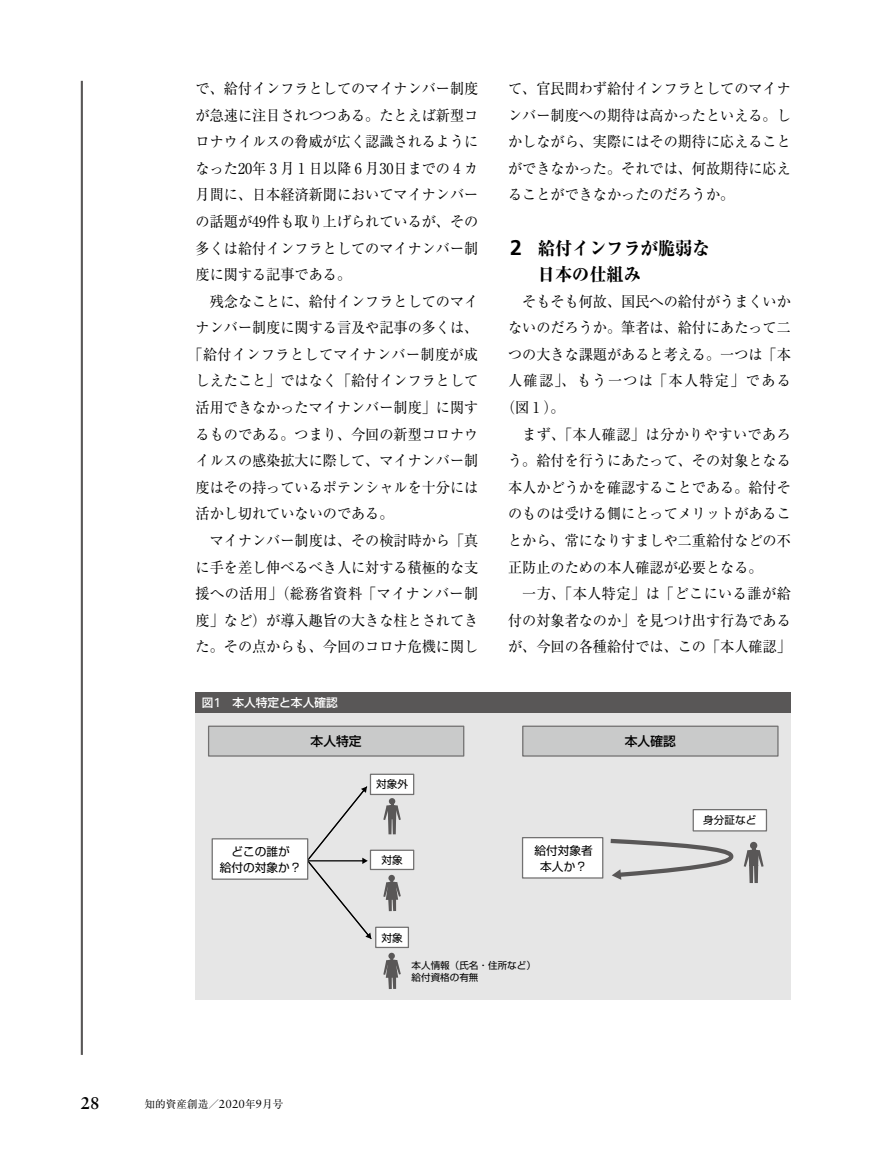
<style>
.page{position:relative;width:893px;height:1157px;background:#fff}
.page>*{position:absolute;margin:0;border:0;box-sizing:border-box;transform-origin:0 0}
.t1{font:800 18px/26.5px "Ryumin Pro";color:#000;scale:.95 1}
.t2{font:700 16.95px "Sabon LT Std";color:#000}
.t3{font:14.85px/26.5px "Ryumin Pro";color:#000;text-align:justify;scale:.95 1}
.t4{font:14.85px "Ryumin Pro";letter-spacing:.03em;color:#000;scale:.95 1}
.t5{font:14.85px "Ryumin Pro";letter-spacing:.025em;color:#000;scale:.95 1}
.t6{font:14.85px "Ryumin Pro";letter-spacing:.095em;color:#000;scale:.95 1}
.t7{font:14.85px "Ryumin Pro";letter-spacing:.035em;color:#000;scale:.95 1}
.t8{font:500 12.75px "Shin Go Pro";color:#000}
.t9{font:11.7px/15.9px "Shin Go Pro";color:#000;text-align:center}
.t10{font:500 11.7px "Shin Go Pro";color:#fff}
.t11{font:10.65px "Ryumin Pro";color:#000}
.t12{font:10.65px "Shin Go Pro";color:#000}
.t13{font:9.6px/11.7px "Shin Go Pro";color:#000}
.s1{font-family:"Frutiger LT Std";font-weight:700;font-size:21.3px}
.s2{font-family:"Univers LT Std";font-weight:400;font-size:12.9px}
.s3{font-family:"Sabon LT Std";font-size:11.7px}
</style>
<div class="page">
<hr style="left:81px;top:81px;width:2px;height:973px;background:#595757">
<div style="left:196px;top:692px;width:595px;height:21px;background:#595757"></div>
<div style="left:196px;top:713px;width:595px;height:286px;background:#e6e6e6"></div>
<div style="left:209px;top:726px;width:255px;height:30px;background:#c9caca"></div>
<div style="left:208px;top:725px;width:256px;height:31px;border:1px solid #727171"></div>
<div style="left:523px;top:837px;width:80px;height:41px;background:#fff"></div>
<div style="left:522px;top:837px;width:81px;height:41px;border:1px solid #727171"></div>
<div style="left:370px;top:850px;width:44px;height:19px;background:#fff"></div>
<div style="left:370px;top:849px;width:44px;height:21px;border:1px solid #727171"></div>
<div style="left:370px;top:774px;width:44px;height:20px;background:#fff"></div>
<div style="left:370px;top:773px;width:44px;height:22px;border:1px solid #727171"></div>
<div style="left:376px;top:927px;width:32px;height:20px;background:#fff"></div>
<div style="left:375px;top:926px;width:34px;height:22px;border:1px solid #727171"></div>
<div style="left:523px;top:726px;width:255px;height:30px;background:#c9caca"></div>
<div style="left:522px;top:725px;width:257px;height:31px;border:1px solid #727171"></div>
<div style="left:693px;top:809px;width:73px;height:22px;background:#fff"></div>
<div style="left:693px;top:809px;width:74px;height:22px;border:1px solid #727171"></div>
<svg style="left:383px;top:798px;width:18px;height:36px"></svg>
<div style="left:750px;top:842px;width:7px;height:7px;background:#595757;border-radius:50%"></div>
<svg style="left:744px;top:847px;width:20px;height:36px"></svg>
<svg style="left:388px;top:874px;width:7px;height:7px"></svg>
<svg style="left:383px;top:879px;width:18px;height:32px"></svg>
<div style="left:388px;top:952px;width:7px;height:7px;background:#595757;border-radius:50%"></div>
<svg style="left:383px;top:957px;width:18px;height:32px"></svg>
<svg style="left:306px;top:786px;width:65px;height:153px"></svg>
<svg style="left:610px;top:838px;width:124px;height:41px"></svg>
<div style="left:212px;top:838px;width:96px;height:41px;background:#fff"></div>
<div style="left:212px;top:838px;width:96px;height:41px;border:1px solid #727171"></div>
<p class="t3" style="left:196px;top:74px;width:299px">で、給付インフラとしてのマイナンバー制度が急速に注目されつつある。たとえば新型コロナウイルスの脅威が広く認識されるようになった20年 3 月 1 日以降 6 月30日までの 4 カ月間に、日本経済新聞においてマイナンバーの話題が49件も取り上げられているが、その多くは給付インフラとしてのマイナンバー制度に関する記事である。</p>
<p class="t3" style="left:210px;top:287px;width:284px">残念なことに、給付インフラとしてのマイ</p>
<p class="t3" style="left:196px;top:313px;width:299px">ナンバー制度に関する言及や記事の多くは、</p>
<p class="t5" style="left:189px;top:343px;width:306px">「給付インフラとしてマイナンバー制度が成</p>
<p class="t3" style="left:196px;top:366px;width:299px">しえたこと」ではなく「給付インフラとして</p>
<p class="t3" style="left:196px;top:393px;width:299px">活用できなかったマイナンバー制度」に関す</p>
<p class="t3" style="left:196px;top:420px;width:299px">るものである。つまり、今回の新型コロナウ</p>
<p class="t3" style="left:196px;top:446px;width:299px">イルスの感染拡大に際して、マイナンバー制</p>
<p class="t3" style="left:196px;top:473px;width:299px">度はその持っているポテンシャルを十分には</p>
<p class="t3" style="left:196px;top:499px;width:210px">活かし切れていないのである。</p>
<p class="t3" style="left:210px;top:526px;width:284px">マイナンバー制度は、その検討時から「真</p>
<p class="t3" style="left:196px;top:553px;width:299px">に手を差し伸べるべき人に対する積極的な支</p>
<p class="t4" style="left:196px;top:582px;width:299px">援への活用」（総務省資料「マイナンバー制</p>
<p class="t3" style="left:196px;top:606px;width:299px">度」など）が導入趣旨の大きな柱とされてき</p>
<p class="t3" style="left:196px;top:632px;width:299px">た。その点からも、今回のコロナ危機に関し</p>
<p class="t3" style="left:508px;top:74px;width:299px">て、官民問わず給付インフラとしてのマイナンバー制度への期待は高かったといえる。しかしながら、実際にはその期待に応えることができなかった。それでは、何故期待に応えることができなかったのだろうか。</p>
<p class="t1" style="left:538px;top:233px;width:182px;text-indent:-28px"><span class="s1">2</span> 給付インフラが脆弱な日本の仕組み</p>
<p class="t3" style="left:522px;top:287px;width:284px">そもそも何故、国民への給付がうまくいか</p>
<p class="t3" style="left:508px;top:313px;width:299px">ないのだろうか。筆者は、給付にあたって二</p>
<p class="t3" style="left:508px;top:340px;width:299px">つの大きな課題があると考える。一つは「本</p>
<p class="t6" style="left:508px;top:369px;width:299px">人確認」、もう一つは「本人特定」である</p>
<p class="t3" style="left:501px;top:393px;width:68px">（図 1 ）。</p>
<p class="t4" style="left:522px;top:422px;width:284px">まず、「本人確認」は分かりやすいであろ</p>
<p class="t3" style="left:508px;top:446px;width:299px">う。給付を行うにあたって、その対象となる</p>
<p class="t3" style="left:508px;top:473px;width:299px">本人かどうかを確認することである。給付そ</p>
<p class="t3" style="left:508px;top:499px;width:299px">のものは受ける側にとってメリットがあるこ</p>
<p class="t3" style="left:508px;top:526px;width:299px">とから、常になりすましや二重給付などの不</p>
<p class="t3" style="left:508px;top:552px;width:269px">正防止のための本人確認が必要となる。</p>
<p class="t7" style="left:522px;top:582px;width:284px">一方、「本人特定」は「どこにいる誰が給</p>
<p class="t3" style="left:508px;top:606px;width:299px">付の対象者なのか」を見つけ出す行為である</p>
<p class="t3" style="left:508px;top:632px;width:299px">が、今回の各種給付では、この「本人確認」</p>
<p class="t10" style="left:202px;top:693px;width:137px">図<span class="s2">1</span>　本人特定と本人確認</p>
<p class="t8" style="left:311px;top:731px;width:53px">本人特定</p>
<p class="t8" style="left:625px;top:731px;width:53px">本人確認</p>
<p class="t9" style="left:220px;top:842px;width:83px">どこの誰が<br>給付の対象か？</p>
<p class="t2" style="left:81px;top:1093px;width:20px">28</p>
<p class="t11" style="left:145px;top:1095px;width:140px">知的資産創造／<span class="s3">2020</span>年<span class="s3">9</span>月号</p>
<p class="t12" style="left:376px;top:775px;width:33px">対象外</p>
<p class="t12" style="left:381px;top:851px;width:23px">対象</p>
<p class="t12" style="left:381px;top:929px;width:23px">対象</p>
<p class="t9" style="left:534px;top:841px;width:60px">給付対象者本人か？</p>
<p class="t13" style="left:412px;top:958px;width:126px">本人情報（氏名・住所など）給付資格の有無</p>
<p class="t12" style="left:703px;top:811px;width:55px">身分証など</p>
</div>
